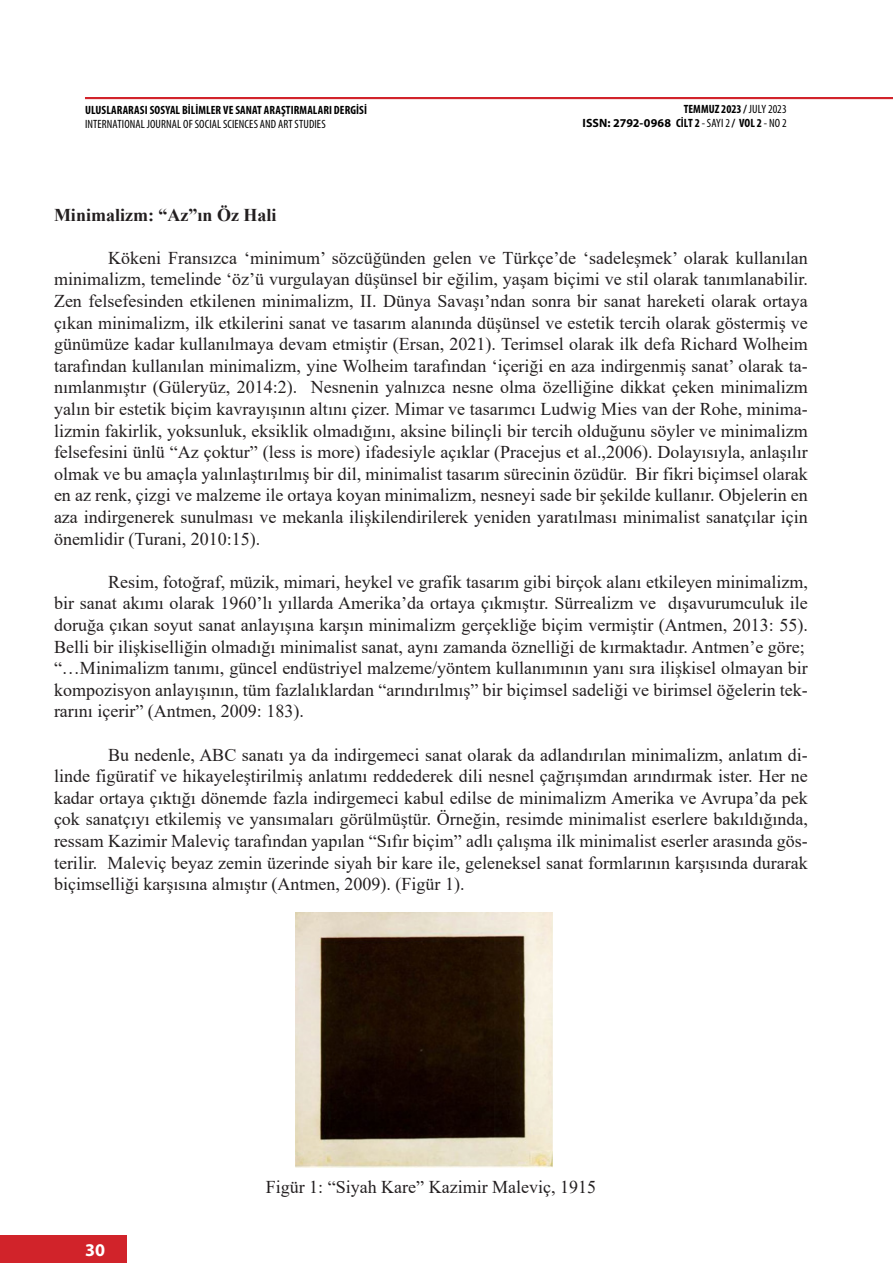
<style>
.page{position:relative;width:893px;height:1263px;background:#fff}
.page>*{position:absolute;margin:0;border:0;box-sizing:border-box;transform-origin:0 0}
.t1{font:18px/21.6px "Times New Roman";color:#231f20;text-align:justify}
.t2{font:700 18px "Times New Roman";color:#231f20}
.t3{font:700 18px "Myriad Pro";color:#fff}
.t4{font:700 condensed 12px/14.4px "Myriad Pro";letter-spacing:.005em;color:#000;text-align:right}
.t5{font:condensed 12px "Myriad Pro";letter-spacing:.01em;color:#000}
.s1{font-weight:400}
.s2{font-stretch:normal}
</style>
<div class="page">
<div style="left:0;top:1235px;width:126px;height:28px;background:#d1232a"></div>
<img style="left:295px;top:913px;width:258px;height:254px">
<p class="t4" style="left:85px;top:102px;width:283px">ULUSLARARASI SOSYAL BİLİMLER VE SANAT ARAŞTIRMALARI DERGİSİ</p>
<p class="t5" style="left:85px;top:117px;width:242px">INTERNATIONAL JOURNAL OF SOCIAL SCIENCES AND ART STUDIES</p>
<p class="t4" style="left:582px;top:101px;width:206px">TEMMUZ 2023 / <span class="s1">JULY 2023<br></span><span class="s2">ISSN: 2792-0968</span> CİLT 2 <span class="s1">- SAYI 2</span> / VOL 2 <span class="s1">- NO 2</span></p>
<p class="t2" style="left:54px;top:202px;width:224px">Minimalizm: “Az”ın Öz Hali</p>
<p class="t1" style="left:54px;top:246px;width:755px;text-indent:54px">Kökeni Fransızca ‘minimum’ sözcüğünden gelen ve Türkçe’de ‘sadeleşmek’ olarak kullanılan minimalizm, temelinde ‘öz’ü vurgulayan düşünsel bir eğilim, yaşam biçimi ve stil olarak tanımlanabilir.<br>Zen felsefesinden etkilenen minimalizm, II. Dünya Savaşı’ndan sonra bir sanat hareketi olarak ortaya çıkan minimalizm, ilk etkilerini sanat ve tasarım alanında düşünsel ve estetik tercih olarak göstermiş ve günümüze kadar kullanılmaya devam etmiştir (Ersan, 2021). Terimsel olarak ilk defa Richard Wolheim tarafından kullanılan minimalizm, yine Wolheim tarafından ‘içeriği en aza indirgenmiş sanat’ olarak ta&shy;nımlanmıştır (Güleryüz, 2014:2). Nesnenin yalnızca nesne olma özelliğine dikkat çeken minimalizm yalın bir estetik biçim kavrayışının altını çizer. Mimar ve tasarımcı Ludwig Mies van der Rohe, minima&shy;lizmin fakirlik, yoksunluk, eksiklik olmadığını, aksine bilinçli bir tercih olduğunu söyler ve minimalizm felsefesini ünlü “Az çoktur” (less is more) ifadesiyle açıklar (Pracejus et al.,2006). Dolayısıyla, anlaşılır olmak ve bu amaçla yalınlaştırılmış bir dil, minimalist tasarım sürecinin özüdür. Bir fikri biçimsel olarak en az renk, çizgi ve malzeme ile ortaya koyan minimalizm, nesneyi sade bir şekilde kullanır. Objelerin en aza indirgenerek sunulması ve mekanla ilişkilendirilerek yeniden yaratılması minimalist sanatçılar için önemlidir (Turani, 2010:15).</p>
<p class="t1" style="left:54px;top:570px;width:755px;text-indent:54px">Resim, fotoğraf, müzik, mimari, heykel ve grafik tasarım gibi birçok alanı etkileyen minimalizm, bir sanat akımı olarak 1960’lı yıllarda Amerika’da ortaya çıkmıştır. Sürrealizm ve dışavurumculuk ile doruğa çıkan soyut sanat anlayışına karşın minimalizm gerçekliğe biçim vermiştir (Antmen, 2013: 55).<br>Belli bir ilişkiselliğin olmadığı minimalist sanat, aynı zamanda öznelliği de kırmaktadır. Antmen’e göre;</p>
<p class="t1" style="left:54px;top:657px;width:755px">“…Minimalizm tanımı, güncel endüstriyel malzeme/yöntem kullanımının yanı sıra ilişkisel olmayan bir kompozisyon anlayışının, tüm fazlalıklardan “arındırılmış” bir biçimsel sadeliği ve birimsel öğelerin tek&shy;rarını içerir” (Antmen, 2009: 183).</p>
<p class="t1" style="left:54px;top:743px;width:755px;text-indent:54px">Bu nedenle, ABC sanatı ya da indirgemeci sanat olarak da adlandırılan minimalizm, anlatım di&shy;linde figüratif ve hikayeleştirilmiş anlatımı reddederek dili nesnel çağrışımdan arındırmak ister. Her ne kadar ortaya çıktığı dönemde fazla indirgemeci kabul edilse de minimalizm Amerika ve Avrupa’da pek çok sanatçıyı etkilemiş ve yansımaları görülmüştür. Örneğin, resimde minimalist eserlere bakıldığında, ressam Kazimir Maleviç tarafından yapılan “Sıfır biçim” adlı çalışma ilk minimalist eserler arasında gös&shy;terilir. Maleviç beyaz zemin üzerinde siyah bir kare ile, geleneksel sanat formlarının karşısında durarak biçimselliği karşısına almıştır (Antmen, 2009). (Figür 1).</p>
<p class="t3" style="left:85px;top:1238px;width:21px">30</p>
<p class="t1" style="left:266px;top:1175px;width:332px">Figür 1: “Siyah Kare” Kazimir Maleviç, 1915</p>
</div>
